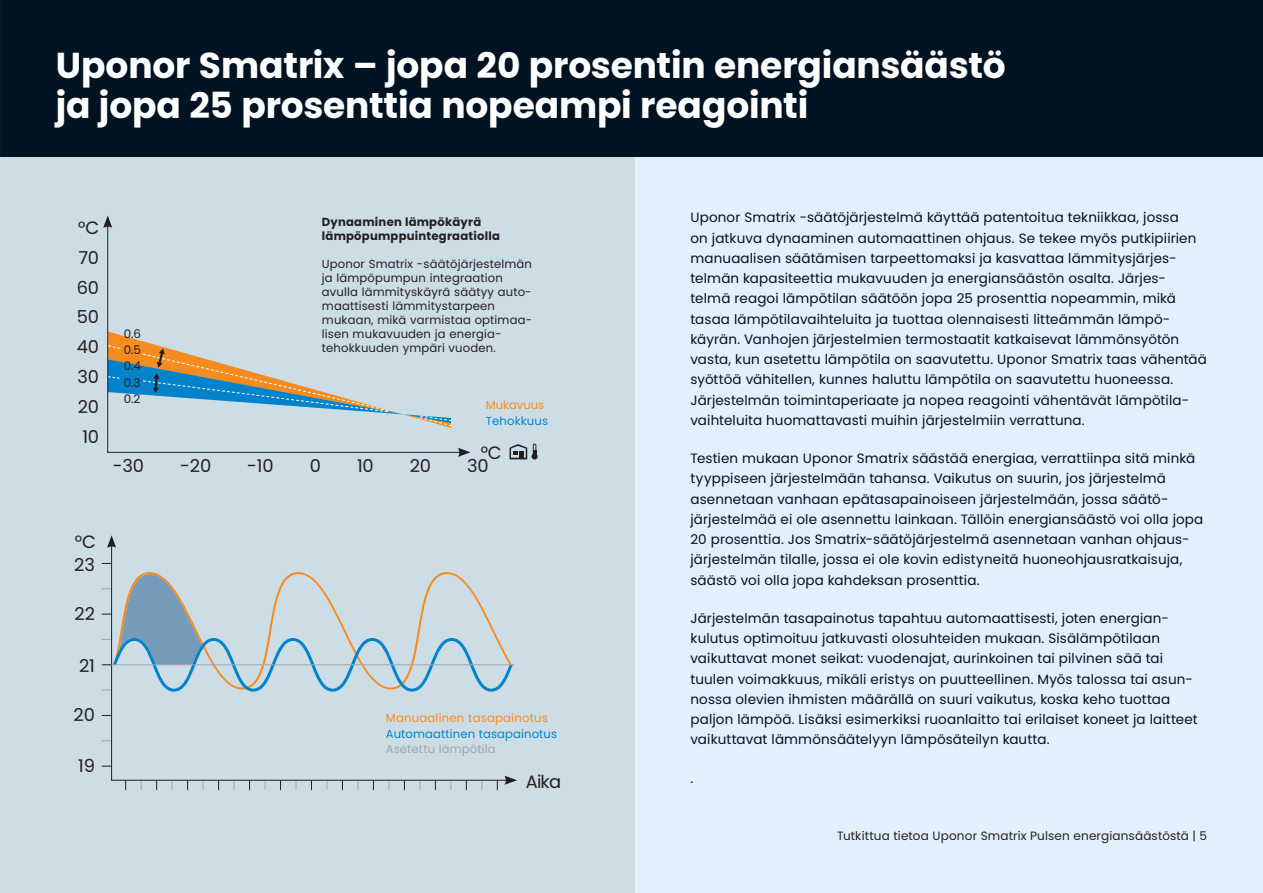
<style>
.page{position:relative;width:1263px;height:893px;background:#fff}
.page>*{position:absolute;margin:0;border:0;box-sizing:border-box;transform-origin:0 0}
.Main_headers_nega_21{font:700 36px/39.6px "Poppins";letter-spacing:-.005em;color:#fff}
.t1{font:17.85px/29.8px "Poppins";letter-spacing:-.01em;color:#231f20;text-align:center}
.Body_Copy_-_9pt_2110{font:13.5px/20.2px "Poppins";letter-spacing:.01em;color:#001322}
.t2{font:12px "Poppins";letter-spacing:.015em;color:#231f20}
.t3{font:11.85px/16.4px "Poppins";color:#231f20;text-align:justify}
.t4{font:11.55px/14px "Poppins";letter-spacing:.015em;color:#231f20}
.t5{font:11.55px/15.5px "Poppins";letter-spacing:.01em;color:#0083ca}
.t6{font:700 11.55px/14px "Poppins";letter-spacing:.02em;color:#231f20}
.s1{color:#f68c1f}
.s2{color:#a0a6ac}
</style>
<div class="page">
<div style="left:0;top:0;width:1263px;height:158px;background:#001322"></div>
<div style="left:635px;top:158px;width:628px;height:735px;background:#e1f0fa"></div>
<div style="left:0;top:158px;width:635px;height:735px;background:#cddde6"></div>
<svg style="left:111px;top:548px;width:394px;height:233px"></svg>
<svg style="left:107px;top:535px;width:9px;height:13px"></svg>
<svg style="left:504px;top:776px;width:13px;height:9px"></svg>
<svg style="left:102px;top:574px;width:411px;height:118px"></svg>
<hr style="left:111px;top:664px;width:403px;height:1px;background:#a0a6ac">
<svg style="left:509px;top:443px;width:28px;height:16px"></svg>
<svg style="left:108px;top:332px;width:344px;height:96px"></svg>
<hr style="left:107px;top:225px;width:1px;height:228px;background:#231f20">
<svg style="left:103px;top:215px;width:9px;height:13px"></svg>
<hr style="left:107px;top:452px;width:354px;height:1px;background:#231f20">
<svg style="left:458px;top:448px;width:12px;height:9px"></svg>
<p class="Main_headers_nega_21" style="left:56px;top:46px;width:951px">Uponor Smatrix – jopa 20 prosentin energiansäästö ja jopa 25 prosenttia nopeampi reagointi</p>
<p class="t1" style="left:77px;top:213px;width:24px">°C<br>70<br>60<br>50<br>40<br>30<br>20<br>10</p>
<p class="t3" style="left:124px;top:325px;width:19px">0.6<br>0.5<br>0.4<br>0.3<br>0.2</p>
<p class="t6" style="left:322px;top:215px;width:180px">Dynaaminen lämpökäyrä lämpöpumppuintegraatiolla</p>
<p class="t4" style="left:322px;top:257px;width:212px">Uponor Smatrix -säätöjärjestelmän ja lämpöpumpun integraation avulla lämmityskäyrä säätyy auto&shy;maattisesti lämmitystarpeen mukaan, mikä varmistaa optimaa&shy;lisen mukavuuden ja energia&shy;tehokkuuden ympäri vuoden.</p>
<p class="t5" style="left:486px;top:397px;width:64px"><span class="s1">Mukavuus<br></span>Tehokkuus</p>
<p class="t1" style="left:481px;top:438px;width:22px">°C</p>
<p class="t1" style="left:113px;top:451px;width:33px">-30</p>
<p class="t1" style="left:180px;top:451px;width:33px">-20</p>
<p class="t1" style="left:247px;top:451px;width:28px">-10</p>
<p class="t1" style="left:310px;top:451px;width:13px">0</p>
<p class="t1" style="left:357px;top:451px;width:18px">10</p>
<p class="t1" style="left:410px;top:451px;width:23px">20</p>
<p class="t1" style="left:467px;top:451px;width:23px">30</p>
<p class="t1" style="left:75px;top:527px;width:22px">°C</p>
<p class="t1" style="left:74px;top:549px;width:22px">23</p>
<p class="t1" style="left:75px;top:599px;width:22px">22</p>
<p class="t1" style="left:79px;top:650px;width:17px">21</p>
<p class="t1" style="left:74px;top:700px;width:23px">20</p>
<p class="t1" style="left:78px;top:750px;width:18px">19</p>
<p class="t5" style="left:386px;top:711px;width:173px"><span class="s1">Manuaalinen tasapainotus<br></span>Automaattinen tasapainotus<br><span class="s2">Asetettu lämpötila</span></p>
<p class="t1" style="left:526px;top:766px;width:37px">Aika</p>
<p class="Body_Copy_-_9pt_2110" style="left:690px;top:208px;width:518px">Uponor Smatrix -säätöjärjestelmä käyttää patentoitua tekniikkaa, jossa<br>on jatkuva dynaaminen automaattinen ohjaus. Se tekee myös putkipiirien manuaalisen säätämisen tarpeettomaksi ja kasvattaa lämmitysjärjes&shy;telmän kapasiteettia mukavuuden ja energiansäästön osalta. Järjes&shy;telmä reagoi lämpötilan säätöön jopa 25 prosenttia nopeammin, mikä tasaa lämpötilavaihteluita ja tuottaa olennaisesti litteämmän lämpö&shy;käyrän. Vanhojen järjestelmien termostaatit katkaisevat lämmönsyötön vasta, kun asetettu lämpötila on saavutettu. Uponor Smatrix taas vähentää syöttöä vähitellen, kunnes haluttu lämpötila on saavutettu huoneessa.<br>Järjestelmän toimintaperiaate ja nopea reagointi vähentävät lämpötila&shy;vaihteluita huomattavasti muihin järjestelmiin verrattuna.</p>
<p class="Body_Copy_-_9pt_2110" style="left:690px;top:448px;width:514px">Testien mukaan Uponor Smatrix säästää energiaa, verrattiinpa sitä minkä tyyppiseen järjestelmään tahansa. Vaikutus on suurin, jos järjestelmä asennetaan vanhaan epätasapainoiseen järjestelmään, jossa säätö&shy;järjestelmää ei ole asennettu lainkaan. Tällöin energiansäästö voi olla jopa 20 prosenttia. Jos Smatrix-säätöjärjestelmä asennetaan vanhan ohjaus&shy;järjestelmän tilalle, jossa ei ole kovin edistyneitä huoneohjausratkaisuja, säästö voi olla jopa kahdeksan prosenttia.</p>
<p class="Body_Copy_-_9pt_2110" style="left:690px;top:608px;width:509px">Järjestelmän tasapainotus tapahtuu automaattisesti, joten energian&shy;kulutus optimoituu jatkuvasti olosuhteiden mukaan. Sisälämpötilaan vaikuttavat monet seikat: vuodenajat, aurinkoinen tai pilvinen sää tai tuulen voimakkuus, mikäli eristys on puutteellinen. Myös talossa tai asun&shy;nossa olevien ihmisten määrällä on suuri vaikutus, koska keho tuottaa paljon lämpöä. Lisäksi esimerkiksi ruoanlaitto tai erilaiset koneet ja laitteet vaikuttavat lämmönsäätelyyn lämpösäteilyn kautta.</p>
<p class="Body_Copy_-_9pt_2110" style="left:690px;top:768px;width:4px">.</p>
<p class="t2" style="left:837px;top:829px;width:371px">Tutkittua tietoa Uponor Smatrix Pulsen energiansäästöstä | 5</p>
</div>
